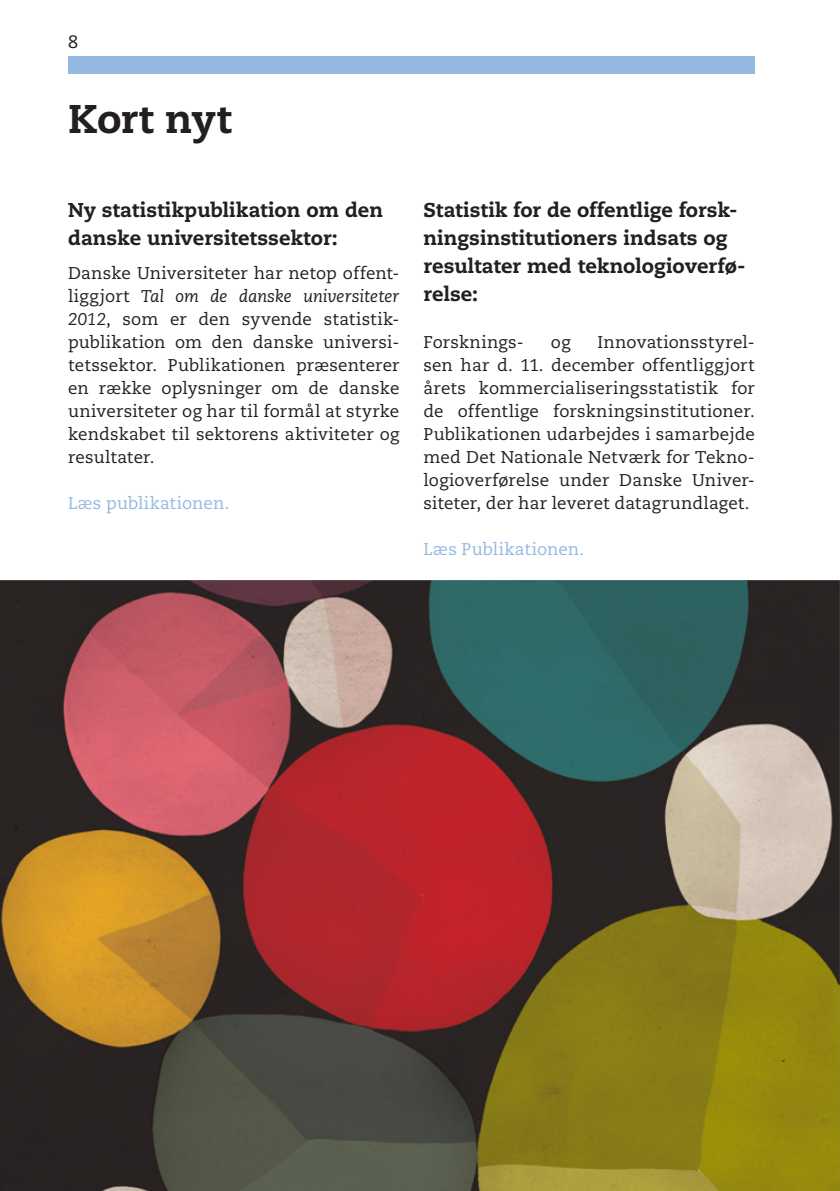
<style>
.page{position:relative;width:840px;height:1191px;background:#fff}
.page>*{position:absolute;margin:0;border:0;box-sizing:border-box;transform-origin:0 0}
.Overskrift{font:800 40px "Caecilia LT Std";color:#231f20}
.Underrubrik{font:800 20px/28px "Caecilia LT Std";color:#231f20}
.t1{font:18px "Caecilia LT Std";color:#231f20}
.Brød{font:17px/23px "Caecilia LT Std";letter-spacing:.01em;color:#231f20;text-align:justify}
.Brød-2{font:17px "Caecilia LT Std";letter-spacing:.005em;color:#94b9e1}
.s1{font-style:italic}
</style>
<div class="page">
<div style="left:68px;top:57px;width:686px;height:17px;background:#94b9e1"></div>
<img style="left:0;top:580px;width:839px;height:611px">
<p class="t1" style="left:68px;top:31px;width:12px">8</p>
<p class="Overskrift" style="left:68px;top:94px;width:164px">Kort nyt</p>
<p class="Underrubrik" style="left:68px;top:196px;width:316px">Ny statistikpublikation om den danske universitetssektor:</p>
<p class="Brød" style="left:68px;top:262px;width:332px">Danske Universiteter har netop offent&shy;liggjort <span class="s1">Tal om de danske universiteter 2012</span>, som er den syvende statistik&shy;publikation om den danske universi&shy;tetssektor. Publikationen præsenterer en række oplysninger om de danske universiteter og har til formål at styrke kendskabet til sektorens aktiviteter og resultater.</p>
<p class="Brød-2" style="left:68px;top:493px;width:163px">Læs publikationen.</p>
<p class="Underrubrik" style="left:423px;top:196px;width:323px">Statistik for de offentlige forsk&shy;ningsinstitutioners indsats og resultater med teknologioverfø&shy;relse:</p>
<p class="Brød" style="left:423px;top:331px;width:102px">Forsknings-</p>
<p class="Brød" style="left:550px;top:331px;width:21px">og</p>
<p class="Brød" style="left:423px;top:331px;width:333px;text-indent:174px">Innovationsstyrel&shy;sen har d. 11. december offentliggjort årets kommercialiseringsstatistik for de offentlige forskningsinstitutioner.<br>Publikationen udarbejdes i samarbejde med Det Nationale Netværk for Tekno&shy;logioverførelse under Danske Univer&shy;siteter, der har leveret datagrundlaget.</p>
<p class="Brød-2" style="left:423px;top:539px;width:162px">Læs Publikationen.</p>
</div>
